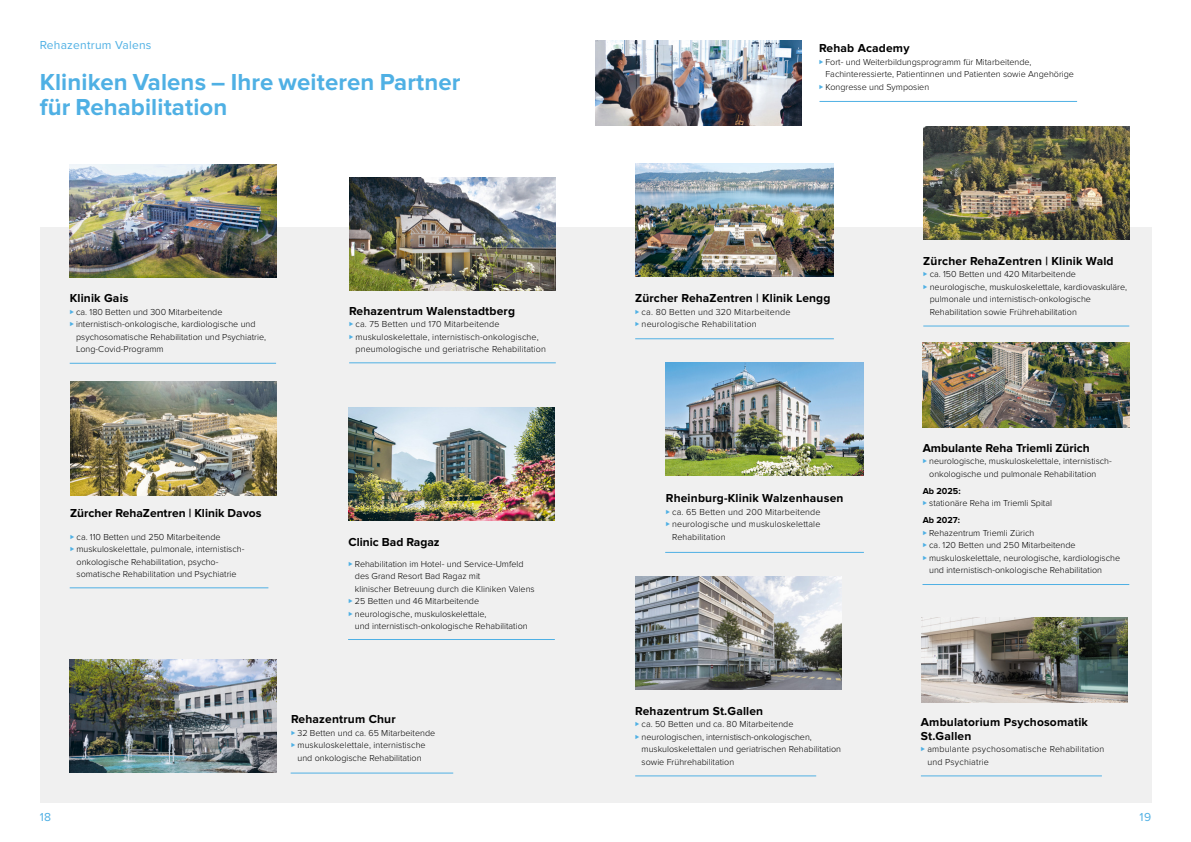
<style>
.page{position:relative;width:1191px;height:842px;background:#fff}
.page>*{position:absolute;margin:0;border:0;box-sizing:border-box;transform-origin:0 0}
.t1{font:700 24px/25px "Proxima Nova";letter-spacing:.005em;color:#4fb0e4}
.t2{font:700 12px/14px "Proxima Nova";letter-spacing:.015em;color:#000}
.t3{font:12px "Proxima Nova";letter-spacing:.02em;color:#4fb0e4}
.t4{font:300 9px/12.5px "Proxima Nova";color:#000}
.t5{font:300 9px/12.5px "Proxima Nova";letter-spacing:.02em;color:#000}
.t6{font:700 9px "Proxima Nova";color:#000}
.s1{font-size:7px;color:#4fb0e4}
.s2{font-weight:700}
</style>
<div class="page">
<div style="left:40px;top:227px;width:1111px;height:575px;background:#f0f0f0"></div>
<hr style="left:635px;top:775px;width:181px;height:1px;background:#4fb0e4">
<hr style="left:819px;top:101px;width:258px;height:1px;background:#4fb0e4">
<img style="left:348px;top:407px;width:207px;height:114px">
<img style="left:70px;top:382px;width:207px;height:113px">
<img style="left:70px;top:659px;width:206px;height:113px">
<hr style="left:923px;top:325px;width:206px;height:1px;background:#4fb0e4">
<img style="left:923px;top:126px;width:206px;height:114px">
<hr style="left:922px;top:584px;width:207px;height:1px;background:#4fb0e4">
<img style="left:923px;top:342px;width:206px;height:85px">
<img style="left:921px;top:617px;width:206px;height:85px">
<img style="left:635px;top:576px;width:206px;height:114px">
<hr style="left:70px;top:587px;width:198px;height:1px;background:#4fb0e4">
<img style="left:595px;top:40px;width:207px;height:86px">
<hr style="left:349px;top:362px;width:207px;height:1px;background:#4fb0e4">
<img style="left:349px;top:177px;width:207px;height:114px">
<hr style="left:665px;top:552px;width:199px;height:1px;background:#4fb0e4">
<img style="left:665px;top:362px;width:199px;height:113px">
<hr style="left:348px;top:639px;width:207px;height:1px;background:#4fb0e4">
<img style="left:635px;top:163px;width:199px;height:114px">
<hr style="left:291px;top:772px;width:162px;height:1px;background:#4fb0e4">
<hr style="left:635px;top:338px;width:199px;height:1px;background:#4fb0e4">
<hr style="left:921px;top:775px;width:180px;height:1px;background:#4fb0e4">
<hr style="left:70px;top:363px;width:206px;height:1px;background:#4fb0e4">
<img style="left:70px;top:165px;width:206px;height:112px">
<h2 class="t3" style="left:40px;top:36px;width:113px">Rehazentrum Valens</h2>
<h1 class="t1" style="left:40px;top:70px;width:422px">Kliniken Valens – Ihre weiteren Partner für Rehabilitation</h1>
<h2 class="t2" style="left:70px;top:291px;width:60px">Klinik Gais</h2>
<p class="t4" style="left:70px;top:306px;width:154px"><span class="s1">⊲</span> ca. 180 Betten und 300 Mitarbeitende</p>
<p class="t4" style="left:70px;top:318px;width:187px"><span class="s1">⊲</span> internistisch-onkologische, kardiologische und</p>
<p class="t4" style="left:76px;top:331px;width:191px">psychosomatische Rehabilitation und Psychiatrie,</p>
<p class="t4" style="left:76px;top:343px;width:89px">Long-Covid-Programm</p>
<h2 class="t2" style="left:349px;top:304px;width:167px">Rehazentrum Walenstadtberg</h2>
<p class="t4" style="left:349px;top:318px;width:152px"><span class="s1">⊲</span> ca. 75 Betten und 170 Mitarbeitende</p>
<p class="t4" style="left:349px;top:331px;width:191px"><span class="s1">⊲</span> muskuloskelettale, internistisch-onkologische,</p>
<p class="t4" style="left:355px;top:343px;width:192px">pneumologische und geriatrische Rehabilitation</p>
<h2 class="t2" style="left:70px;top:507px;width:193px">Zürcher RehaZentren | Klinik Davos</h2>
<p class="t4" style="left:70px;top:531px;width:152px"><span class="s1">⊲</span> ca. 110 Betten und 250 Mitarbeitende</p>
<p class="t4" style="left:70px;top:543px;width:176px"><span class="s1">⊲</span> muskuloskelettale, pulmonale, internistisch-</p>
<p class="t4" style="left:77px;top:556px;width:143px">onkologische Rehabilitation, psycho-</p>
<p class="t4" style="left:77px;top:568px;width:161px">somatische Rehabilitation und Psychiatrie</p>
<h2 class="t2" style="left:348px;top:535px;width:93px">Clinic Bad Ragaz</h2>
<p class="t4" style="left:348px;top:557px;width:177px"><span class="s1">⊲</span> Rehabilitation im Hotel- und Service-Umfeld</p>
<p class="t4" style="left:355px;top:570px;width:127px">des Grand Resort Bad Ragaz mit</p>
<p class="t4" style="left:355px;top:582px;width:181px">klinischer Betreuung durch die Kliniken Valens</p>
<p class="t4" style="left:348px;top:595px;width:132px"><span class="s1">⊲</span> 25 Betten und 46 Mitarbeitende</p>
<p class="t4" style="left:348px;top:607px;width:140px"><span class="s1">⊲</span> neurologische, muskuloskelettale,</p>
<p class="t4" style="left:355px;top:620px;width:174px">und internistisch-onkologische Rehabilitation</p>
<h2 class="t2" style="left:291px;top:712px;width:106px">Rehazentrum Chur</h2>
<p class="t4" style="left:291px;top:726px;width:146px"><span class="s1">⊲</span> 32 Betten und ca. 65 Mitarbeitende</p>
<p class="t4" style="left:291px;top:739px;width:136px"><span class="s1">⊲</span> muskuloskelettale, internistische</p>
<p class="t4" style="left:297px;top:751px;width:126px">und onkologische Rehabilitation</p>
<h2 class="t2" style="left:819px;top:41px;width:92px">Rehab Academy</h2>
<p class="t4" style="left:819px;top:56px;width:214px"><span class="s1">⊲</span> Fort- und Weiterbildungsprogramm für Mitarbeitende,</p>
<p class="t4" style="left:825px;top:68px;width:250px">Fachinteressierte, Patientinnen und Patienten sowie Angehörige</p>
<p class="t4" style="left:819px;top:81px;width:112px"><span class="s1">⊲</span> Kongresse und Symposien</p>
<h2 class="t2" style="left:635px;top:291px;width:197px">Zürcher RehaZentren | Klinik Lengg</h2>
<p class="t5" style="left:635px;top:306px;width:157px"><span class="s1">⊲</span> ca. 80 Betten und 320 Mitarbeitende <span class="s1">⊲</span> neurologische Rehabilitation</p>
<h2 class="t2" style="left:666px;top:491px;width:179px">Rheinburg-Klinik Walzenhausen</h2>
<p class="t4" style="left:666px;top:506px;width:156px"><span class="s1">⊲</span> ca. 65 Betten und 200 Mitarbeitende</p>
<p class="t4" style="left:666px;top:518px;width:156px"><span class="s1">⊲</span> neurologische und muskuloskelettale</p>
<p class="t4" style="left:672px;top:531px;width:55px">Rehabilitation</p>
<h2 class="t2" style="left:635px;top:704px;width:129px">Rehazentrum St.Gallen</h2>
<p class="t4" style="left:635px;top:718px;width:160px"><span class="s1">⊲</span> ca. 50 Betten und ca. 80 Mitarbeitende</p>
<p class="t4" style="left:635px;top:731px;width:178px"><span class="s1">⊲</span> neurologischen, internistisch-onkologischen,</p>
<p class="t4" style="left:641px;top:743px;width:201px">muskuloskelettalen und geriatrischen Rehabilitation</p>
<p class="t4" style="left:641px;top:756px;width:94px">sowie Frührehabilitation</p>
<h2 class="t2" style="left:923px;top:254px;width:192px">Zürcher RehaZentren | Klinik Wald</h2>
<p class="t4" style="left:923px;top:268px;width:154px"><span class="s1">⊲</span> ca. 150 Betten und 420 Mitarbeitende</p>
<p class="t4" style="left:923px;top:281px;width:205px"><span class="s1">⊲</span> neurologische, muskuloskelettale, kardiovaskuläre,</p>
<p class="t4" style="left:929px;top:293px;width:163px">pulmonale und internistisch-onkologische</p>
<p class="t4" style="left:929px;top:306px;width:149px">Rehabilitation sowie Frührehabilitation</p>
<h2 class="t2" style="left:922px;top:441px;width:169px">Ambulante Reha Triemli Zürich</h2>
<p class="t4" style="left:929px;top:455px;width:184px;text-indent:-6px"><span class="s1">⊲</span> neurologische, muskuloskelettale, internistisch&shy;onkologische und pulmonale Rehabilitation</p>
<p class="t4" style="left:922px;top:485px;width:131px"><span class="s2">Ab 2025:<br></span><span class="s1">⊲</span> stationäre Reha im Triemli Spital</p>
<p class="t6" style="left:922px;top:515px;width:39px">Ab 2027:</p>
<p class="t4" style="left:922px;top:527px;width:113px"><span class="s1">⊲</span> Rehazentrum Triemli Zürich</p>
<p class="t4" style="left:922px;top:539px;width:154px"><span class="s1">⊲</span> ca. 120 Betten und 250 Mitarbeitende</p>
<p class="t4" style="left:922px;top:552px;width:199px"><span class="s1">⊲</span> muskuloskelettale, neurologische, kardiologische</p>
<p class="t4" style="left:929px;top:564px;width:174px">und internistisch-onkologische Rehabilitation</p>
<h2 class="t2" style="left:921px;top:715px;width:169px">Ambulatorium Psychosomatik<br>St.Gallen</h2>
<p class="t5" style="left:927px;top:743px;width:178px;text-indent:-6px"><span class="s1">⊲</span> ambulante psychosomatische Rehabilitation und Psychiatrie</p>
<h2 class="t3" style="left:40px;top:808px;width:13px">18</h2>
<h2 class="t3" style="left:1139px;top:808px;width:13px">19</h2>
</div>
